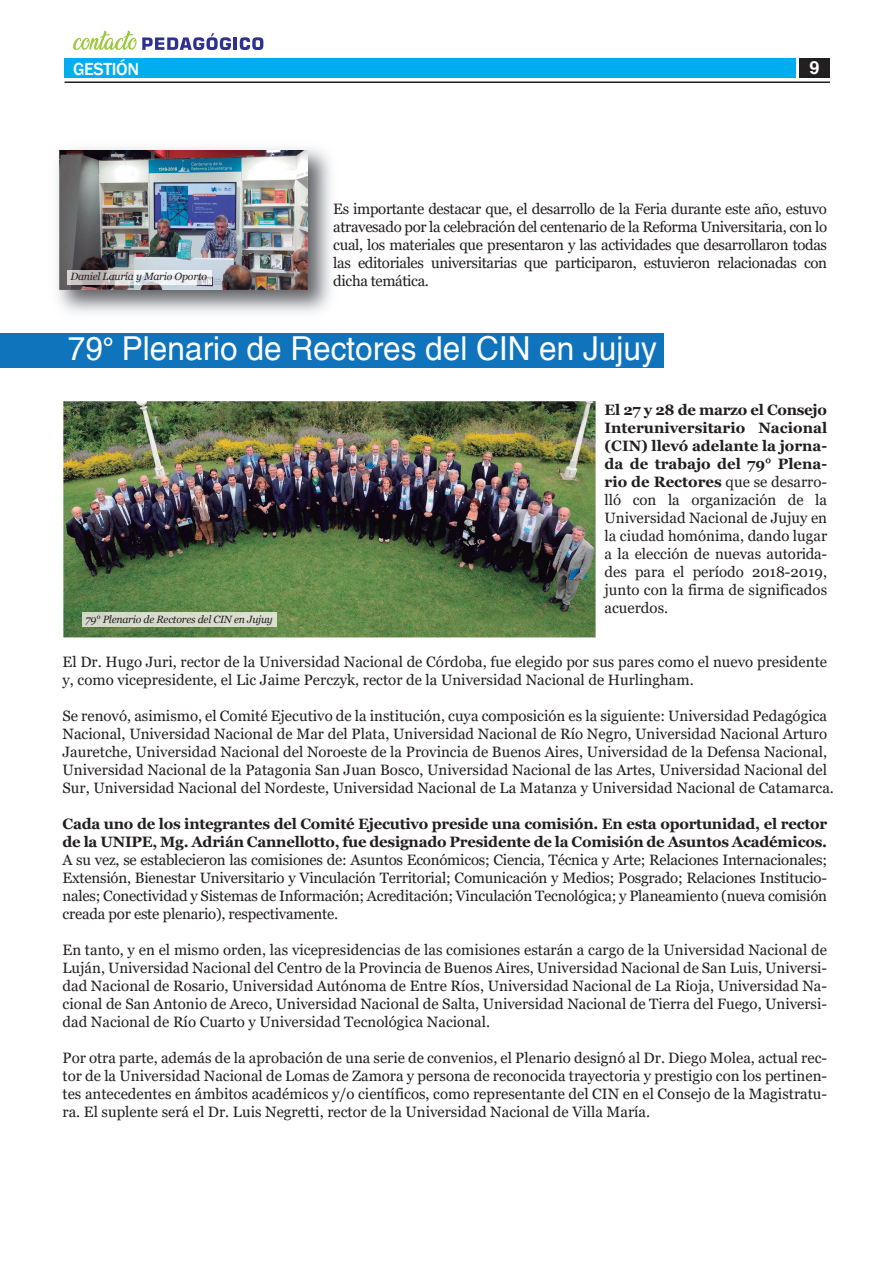
<style>
.page{position:relative;width:893px;height:1263px;background:#fff}
.page>*{position:absolute;margin:0;border:0;box-sizing:border-box;transform-origin:0 0}
.t1{font:33px "Switzerland";color:#fff;scale:.96 1}
.t2{font:500 18px "Franklin Gothic";letter-spacing:-.02em;color:#fff}
.t3{font:700 18px "Switzerland";color:#fff}
.t4{font:15px/18px "Georgia";color:#231f20;text-align:justify}
.t5{font:700 15px/18px "Georgia";letter-spacing:-.015em;color:#231f20}
.t6{font:italic 10.5px "Georgia";letter-spacing:-.02em;color:#231f20}
.s1{font-family:"Myriad Pro"}
.s2{font-weight:700}
</style>
<div class="page">
<hr style="left:65px;top:81px;width:765px;height:2px;background:#231f20">
<div style="left:65px;top:58px;width:731px;height:20px;background:#00aeef"></div>
<div style="left:799px;top:58px;width:31px;height:20px;background:#231f20"></div>
<img style="left:59px;top:150px;width:249px;height:140px">
<img style="left:67px;top:270px;width:144px;height:14px">
<img style="left:63px;top:401px;width:533px;height:236px">
<div style="left:83px;top:612px;width:193px;height:15px;background:#d8dccd"></div>
<div style="left:0;top:333px;width:663px;height:35px;background:#1074bc"></div>
<svg style="left:73px;top:31px;width:190px;height:19px"></svg>
<p class="t2" style="left:73px;top:57px;width:68px">GESTIÓN</p>
<p class="t3" style="left:809px;top:57px;width:12px">9</p>
<p class="t6" style="left:70px;top:270px;width:138px">Daniel Lauría y Mario Oporto</p>
<p class="t4" style="left:333px;top:200px;width:495px">Es importante destacar que, el desarrollo de la Feria durante este año, estuvo atravesado por la celebración del centenario de la Reforma Universitaria, con lo cual, los materiales que presentaron y las actividades que desarrollaron todas las editoriales universitarias que participaron, estuvieron relacionadas con dicha temática.</p>
<h1 class="t1" style="left:68px;top:329px;width:615px">79<span class="s1">°</span> Plenario de Rectores del CIN en Jujuy</h1>
<p class="t6" style="left:86px;top:612px;width:189px">79° Plenario de Rectores del CIN en Jujuy</p>
<p class="t4" style="left:605px;top:401px;width:224px"><span class="s2">El 27 y 28 de marzo el Consejo Interuniversitario Nacional (CIN) llevó adelante la jorna&shy;da de trabajo del 79° Plena&shy;rio de Rectores</span> que se desarro&shy;lló con la organización de la Universidad Nacional de Jujuy en la ciudad homónima, dando lugar a la elección de nuevas autorida&shy;des para el período 2018-2019, junto con la firma de significados acuerdos.</p>
<p class="t4" style="left:63px;top:653px;width:766px">El Dr. Hugo Juri, rector de la Universidad Nacional de Córdoba, fue elegido por sus pares como el nuevo presidente y, como vicepresidente, el Lic Jaime Perczyk, rector de la Universidad Nacional de Hurlingham.</p>
<p class="t4" style="left:63px;top:707px;width:773px;text-align:left">Se renovó, asimismo, el Comité Ejecutivo de la institución, cuya composición es la siguiente: Universidad Pedagógica Nacional, Universidad Nacional de Mar del Plata, Universidad Nacional de Río Negro, Universidad Nacional Arturo Jauretche, Universidad Nacional del Noroeste de la Provincia de Buenos Aires, Universidad de la Defensa Nacional, Universidad Nacional de la Patagonia San Juan Bosco, Universidad Nacional de las Artes, Universidad Nacional del Sur, Universidad Nacional del Nordeste, Universidad Nacional de La Matanza y Universidad Nacional de Catamarca.</p>
<p class="t5" style="left:63px;top:814px;width:766px">Cada uno de los integrantes del Comité Ejecutivo preside una comisión. En esta oportunidad, el rector de la UNIPE, Mg. Adrián Cannellotto, fue designado Presidente de la Comisión de Asuntos Académicos.</p>
<p class="t4" style="left:63px;top:851px;width:766px">A su vez, se establecieron las comisiones de: Asuntos Económicos; Ciencia, Técnica y Arte; Relaciones Internacionales; Extensión, Bienestar Universitario y Vinculación Territorial; Comunicación y Medios; Posgrado; Relaciones Institucio&shy;nales; Conectividad y Sistemas de Información; Acreditación; Vinculación Tecnológica; y Planeamiento (nueva comisión creada por este plenario), respectivamente.</p>
<p class="t4" style="left:63px;top:941px;width:766px">En tanto, y en el mismo orden, las vicepresidencias de las comisiones estarán a cargo de la Universidad Nacional de Luján, Universidad Nacional del Centro de la Provincia de Buenos Aires, Universidad Nacional de San Luis, Universi&shy;dad Nacional de Rosario, Universidad Autónoma de Entre Ríos, Universidad Nacional de La Rioja, Universidad Na&shy;cional de San Antonio de Areco, Universidad Nacional de Salta, Universidad Nacional de Tierra del Fuego, Universi&shy;dad Nacional de Río Cuarto y Universidad Tecnológica Nacional.</p>
<p class="t4" style="left:63px;top:1049px;width:766px">Por otra parte, además de la aprobación de una serie de convenios, el Plenario designó al Dr. Diego Molea, actual rec&shy;tor de la Universidad Nacional de Lomas de Zamora y persona de reconocida trayectoria y prestigio con los pertinen&shy;tes antecedentes en ámbitos académicos y/o científicos, como representante del CIN en el Consejo de la Magistratu&shy;ra. El suplente será el Dr. Luis Negretti, rector de la Universidad Nacional de Villa María.</p>
</div>
